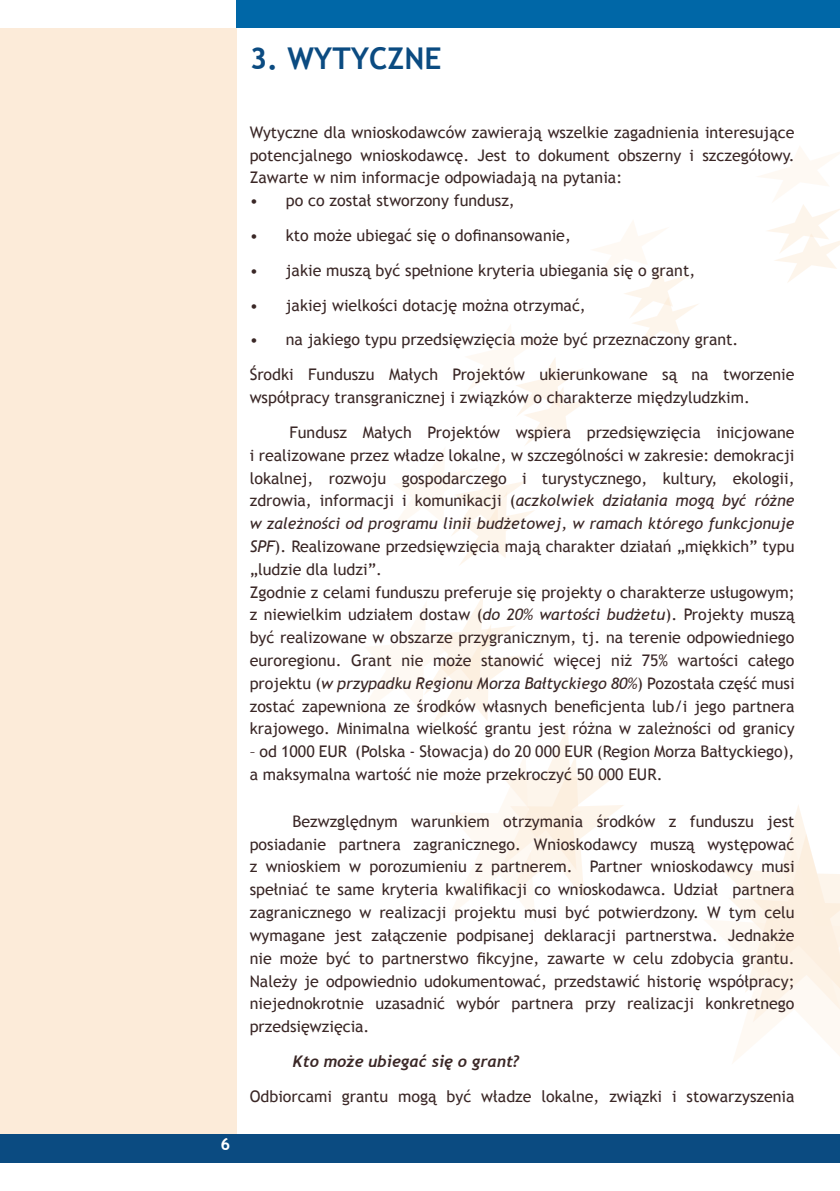
<style>
.page{position:relative;width:840px;height:1191px;background:#fff}
.page>*{position:absolute;margin:0;border:0;box-sizing:border-box;transform-origin:0 0}
.Body_Text{font:700 30px "Trebuchet MS";color:#0b4b81}
.t1{font:700 16.8px "Trebuchet MS";color:#fff}
.Body_Text-2{font:16px/22.8px "Trebuchet MS";color:#3a2726;text-align:justify}
.Body_Text-3{font:italic 700 16px "Trebuchet";color:#3a2726}
.s1{font-style:italic}
</style>
<div class="page">
<div style="left:0;top:28px;width:236px;height:1106px;background:#fcebd9"></div>
<div style="left:236px;top:0;width:603px;height:28px;background:#0067a7"></div>
<div style="left:0;top:1134px;width:839px;height:28px;background:#0b4b81"></div>
<svg style="left:392px;top:221px;width:306px;height:344px"></svg>
<svg style="left:359px;top:596px;width:265px;height:324px"></svg>
<svg style="left:839px;top:0;width:1px;height:28px"></svg>
<svg style="left:839px;top:1134px;width:1px;height:28px"></svg>
<svg style="left:758px;top:147px;width:82px;height:135px"></svg>
<svg style="left:705px;top:805px;width:135px;height:257px"></svg>
<p class="Body_Text" style="left:249px;top:40px;width:193px">3. WYTYCZNE</p>
<p class="t1" style="left:220px;top:1133px;width:11px">6</p>
<p class="Body_Text-2" style="left:249px;top:121px;width:546px">Wytyczne dla wnioskodawców zawierają wszelkie zagadnienia interesujące potencjalnego wnioskodawcę. Jest to dokument obszerny i szczegółowy.<br>Zawarte w nim informacje odpowiadają na pytania:</p>
<p class="Body_Text-2" style="left:249px;top:189px;width:266px">• po co został stworzony fundusz,</p>
<p class="Body_Text-2" style="left:249px;top:224px;width:322px">• kto może ubiegać się o dofinansowanie,</p>
<p class="Body_Text-2" style="left:249px;top:259px;width:447px">• jakie muszą być spełnione kryteria ubiegania się o grant,</p>
<p class="Body_Text-2" style="left:249px;top:294px;width:337px">• jakiej wielkości dotację można otrzymać,</p>
<p class="Body_Text-2" style="left:249px;top:329px;width:490px">• na jakiego typu przedsięwzięcia może być przeznaczony grant.</p>
<p class="Body_Text-2" style="left:249px;top:363px;width:546px">Środki Funduszu Małych Projektów ukierunkowane są na tworzenie współpracy transgranicznej i związków o charakterze międzyludzkim.</p>
<p class="Body_Text-2" style="left:289px;top:421px;width:506px">Fundusz Małych Projektów wspiera przedsięwzięcia inicjowane</p>
<p class="Body_Text-2" style="left:249px;top:444px;width:546px">i realizowane przez władze lokalne, w szczególności w zakresie: demokracji lokalnej, rozwoju gospodarczego i turystycznego, kultury, ekologii, zdrowia, informacji i komunikacji (<span class="s1">aczkolwiek działania mogą być różne</span></p>
<p class="Body_Text-2" style="left:249px;top:512px;width:546px"><span class="s1">w zależności od programu linii budżetowej, w ramach którego funkcjonuje SPF</span>). Realizowane przedsięwzięcia mają charakter działań „miękkich” typu „ludzie dla ludzi”.</p>
<p class="Body_Text-2" style="left:249px;top:581px;width:546px">Zgodnie z celami funduszu preferuje się projekty o charakterze usługowym; z niewielkim udziałem dostaw (<span class="s1">do 20% wartości budżetu</span>). Projekty muszą być realizowane w obszarze przygranicznym, tj. na terenie odpowiedniego euroregionu. Grant nie może stanowić więcej niż 75% wartości całego projektu (<span class="s1">w przypadku Regionu Morza Bałtyckiego 80%</span>) Pozostała część musi zostać zapewniona ze środków własnych beneficjenta lub/i jego partnera krajowego. Minimalna wielkość grantu jest różna w zależności od granicy</p>
<p class="Body_Text-2" style="left:249px;top:740px;width:546px">– od 1000 EUR (Polska - Słowacja) do 20 000 EUR (Region Morza Bałtyckiego), a maksymalna wartość nie może przekroczyć 50 000 EUR.</p>
<p class="Body_Text-2" style="left:249px;top:810px;width:546px;text-indent:43px">Bezwzględnym warunkiem otrzymania środków z funduszu jest posiadanie partnera zagranicznego. Wnioskodawcy muszą występować z wnioskiem w porozumieniu z partnerem. Partner wnioskodawcy musi spełniać te same kryteria kwalifikacji co wnioskodawca. Udział partnera zagranicznego w realizacji projektu musi być potwierdzony. W tym celu wymagane jest załączenie podpisanej deklaracji partnerstwa. Jednakże nie może być to partnerstwo fikcyjne, zawarte w celu zdobycia grantu.<br>Należy je odpowiednio udokumentować, przedstawić historię współpracy; niejednokrotnie uzasadnić wybór partnera przy realizacji konkretnego przedsięwzięcia.</p>
<p class="Body_Text-3" style="left:292px;top:1051px;width:228px">Kto może ubiegać się o grant?</p>
<p class="Body_Text-2" style="left:249px;top:1085px;width:546px">Odbiorcami grantu mogą być władze lokalne, związki i stowarzyszenia</p>
</div>
